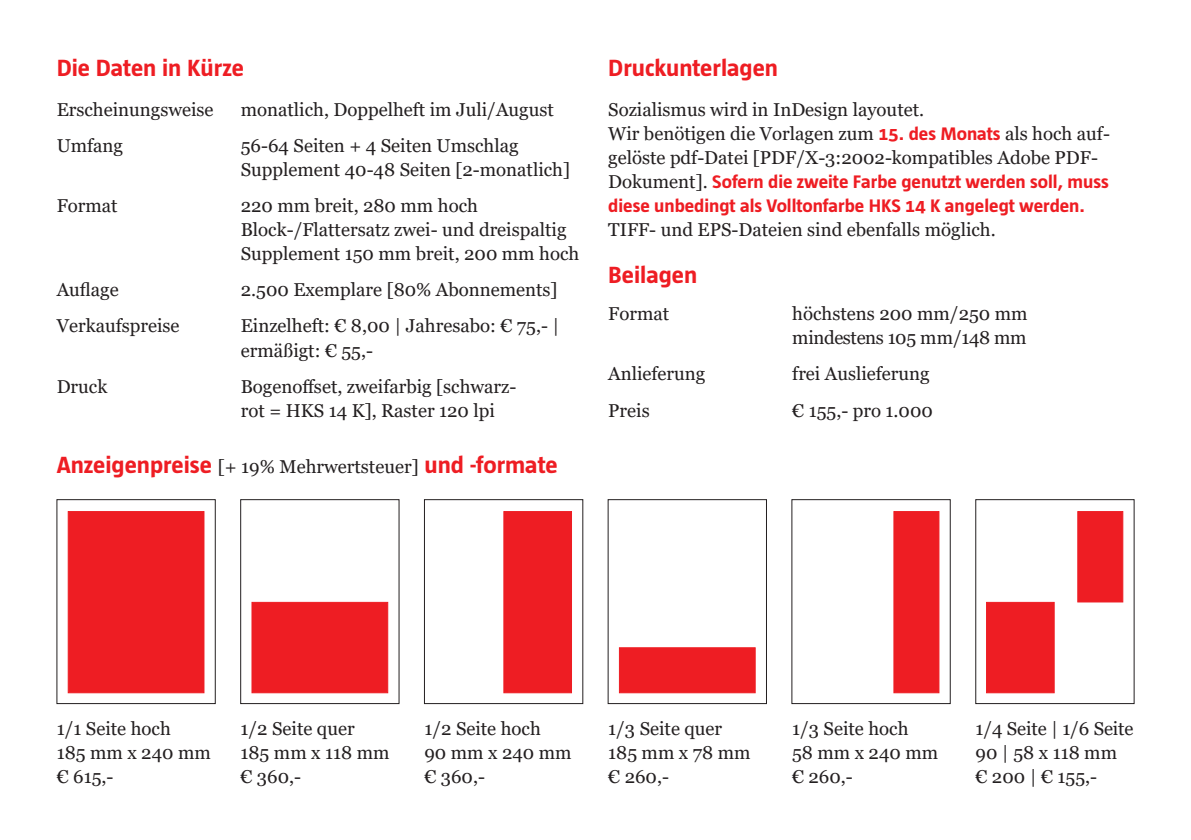
<style>
.page{position:relative;width:1191px;height:840px;background:#fff}
.page>*{position:absolute;margin:0;border:0;box-sizing:border-box;transform-origin:0 0}
.t1{font:700 24px "Tazzer Text";color:#ee1d23}
.t2{font:18.6px "Georgia";color:#231f20}
.t3{font:700 18.6px/24px "Tazzer Text";color:#ee1d23}
.t4{font:18.6px "Georgia";letter-spacing:-.02em;color:#231f20}
.s1{font-family:"Georgia";font-weight:400;color:#231f20}
.s2{font-family:"Georgia";font-weight:400;font-size:18.6px;color:#231f20}
</style>
<div class="page">
<div style="left:68px;top:511px;width:136px;height:181px;background:#ee1d23;border:1px solid #ee1d23"></div>
<div style="left:240px;top:499px;width:159px;height:204px;border:1px solid #231f20"></div>
<div style="left:252px;top:602px;width:136px;height:90px;background:#ee1d23;border:1px solid #ee1d23"></div>
<div style="left:424px;top:499px;width:159px;height:204px;border:1px solid #231f20"></div>
<div style="left:504px;top:511px;width:67px;height:181px;background:#ee1d23"></div>
<div style="left:893px;top:511px;width:46px;height:181px;background:#ee1d23;border:1px solid #ee1d23"></div>
<div style="left:975px;top:499px;width:159px;height:204px;border:1px solid #231f20"></div>
<div style="left:1077px;top:511px;width:46px;height:91px;background:#ee1d23;border:1px solid #ee1d23"></div>
<div style="left:986px;top:602px;width:68px;height:90px;background:#ee1d23"></div>
<div style="left:619px;top:647px;width:136px;height:45px;background:#ee1d23;border:1px solid #ee1d23"></div>
<p class="t1" style="left:57px;top:55px;width:189px">Die Daten in Kürze</p>
<p class="t1" style="left:608px;top:55px;width:171px">Druckunterlagen</p>
<p class="t2" style="left:608px;top:98px;width:317px">Sozialismus wird in InDesign layoutet.</p>
<p class="t3" style="left:608px;top:122px;width:502px"><span class="s1">Wir benötigen die Vorlagen zum</span> 15. des Monats <span class="s1">als hoch auf&shy;gelöste pdf-Datei [PDF/X-3:2002-kompatibles Adobe PDF-Dokument].</span> Sofern die zweite Farbe genutzt werden soll, muss diese unbedingt als Volltonfarbe HKS 14 K angelegt werden.</p>
<p class="t2" style="left:608px;top:218px;width:389px">TIFF- und EPS-Dateien sind ebenfalls möglich.</p>
<p class="t1" style="left:608px;top:262px;width:91px">Beilagen</p>
<p class="t2" style="left:608px;top:302px;width:62px">Format</p>
<p class="t2" style="left:792px;top:302px;width:237px">höchstens 200 mm/250 mm</p>
<p class="t4" style="left:792px;top:326px;width:236px">mindestens 105 mm/148 mm</p>
<p class="t2" style="left:608px;top:362px;width:99px">Anlieferung</p>
<p class="t2" style="left:792px;top:362px;width:139px">frei Auslieferung</p>
<p class="t2" style="left:608px;top:398px;width:43px">Preis</p>
<p class="t2" style="left:792px;top:398px;width:142px">€ 155,- pro 1.000</p>
<p class="t2" style="left:57px;top:98px;width:158px">Erscheinungsweise</p>
<p class="t2" style="left:241px;top:98px;width:314px">monatlich, Doppelheft im Juli/August</p>
<p class="t2" style="left:57px;top:134px;width:68px">Umfang</p>
<p class="t2" style="left:241px;top:134px;width:279px">56-64 Seiten + 4 Seiten Umschlag</p>
<p class="t2" style="left:241px;top:158px;width:331px">Supplement 40-48 Seiten [2-monatlich]</p>
<p class="t2" style="left:57px;top:194px;width:62px">Format</p>
<p class="t2" style="left:241px;top:194px;width:239px">220 mm breit, 280 mm hoch</p>
<p class="t2" style="left:241px;top:218px;width:327px">Block-/Flattersatz zwei- und dreispaltig</p>
<p class="t2" style="left:241px;top:242px;width:340px">Supplement 150 mm breit, 200 mm hoch</p>
<p class="t2" style="left:57px;top:278px;width:63px">Auflage</p>
<p class="t2" style="left:241px;top:278px;width:318px">2.500 Exemplare [80% Abonnements]</p>
<p class="t2" style="left:57px;top:314px;width:124px">Verkaufspreise</p>
<p class="t2" style="left:241px;top:314px;width:320px">Einzelheft: € 8,00 | Jahresabo: € 75,- |</p>
<p class="t2" style="left:241px;top:338px;width:134px">ermäßigt: € 55,-</p>
<p class="t2" style="left:57px;top:374px;width:52px">Druck</p>
<p class="t2" style="left:241px;top:374px;width:277px">Bogenoffset, zweifarbig [schwarz-</p>
<p class="t2" style="left:241px;top:398px;width:256px">rot = HKS 14 K], Raster 120 lpi</p>
<p class="t1" style="left:57px;top:452px;width:502px">Anzeigenpreise <span class="s2">[+ 19% Mehrwertsteuer]</span> und -formate</p>
<p class="t2" style="left:57px;top:717px;width:116px">1/1 Seite hoch</p>
<p class="t2" style="left:57px;top:741px;width:156px">185 mm x 240 mm</p>
<p class="t2" style="left:57px;top:765px;width:58px">€ 615,-</p>
<p class="t2" style="left:240px;top:717px;width:116px">1/2 Seite quer</p>
<p class="t2" style="left:240px;top:741px;width:150px">185 mm x 118 mm</p>
<p class="t2" style="left:240px;top:765px;width:62px">€ 360,-</p>
<p class="t2" style="left:424px;top:717px;width:118px">1/2 Seite hoch</p>
<p class="t2" style="left:424px;top:741px;width:149px">90 mm x 240 mm</p>
<p class="t2" style="left:424px;top:765px;width:62px">€ 360,-</p>
<p class="t2" style="left:608px;top:717px;width:115px">1/3 Seite quer</p>
<p class="t2" style="left:608px;top:741px;width:144px">185 mm x 78 mm</p>
<p class="t2" style="left:608px;top:765px;width:62px">€ 260,-</p>
<p class="t2" style="left:792px;top:717px;width:118px">1/3 Seite hoch</p>
<p class="t2" style="left:792px;top:741px;width:148px">58 mm x 240 mm</p>
<p class="t2" style="left:792px;top:765px;width:62px">€ 260,-</p>
<p class="t2" style="left:975px;top:717px;width:160px">1/4 Seite | 1/6 Seite</p>
<p class="t2" style="left:975px;top:741px;width:143px">90 | 58 x 118 mm</p>
<p class="t2" style="left:975px;top:765px;width:123px">€ 200 | € 155,-</p>
</div>
